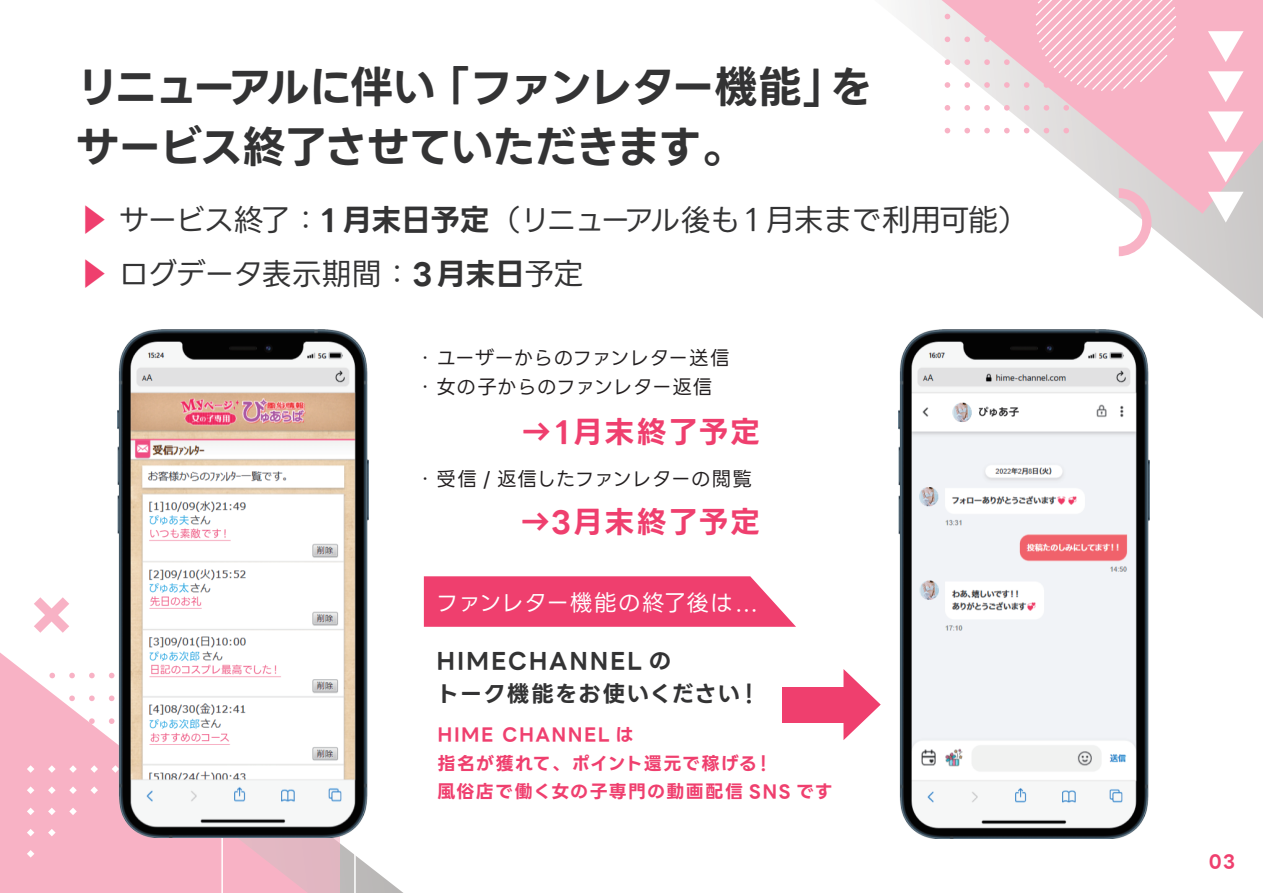
<style>
.page{position:relative;width:1263px;height:893px;background:#fff}
.page>*{position:absolute;margin:0;border:0;box-sizing:border-box;transform-origin:0 0}
.t1{font:700 43.5px/60px "LINE Seed JP OTF";letter-spacing:-.055em;color:#333334}
.t2{font:30px/54px "LINE Seed JP OTF";letter-spacing:-.04em;color:#333334}
.t3{font:700 30px "LINE Seed JP OTF";letter-spacing:.055em;color:#ef3f6e}
.t4{font:700 22.5px/33px "LINE Seed JP OTF";letter-spacing:.065em;color:#333334}
.t5{font:22.5px "LINE Seed JP OTF";letter-spacing:.025em;color:#fff}
.t6{font:19.5px/28.5px "LINE Seed JP OTF";letter-spacing:.01em;color:#231f20}
.t7{font:700 18px/28.5px "LINE Seed JP OTF";letter-spacing:.07em;color:#ef3f6e}
.s1{font-family:"Koz Go Pr 6 N";color:#ef3f6e}
.s2{font-weight:700}
</style>
<div class="page">
<svg style="left:356px;top:856px;width:47px;height:37px"></svg>
<svg style="left:0;top:652px;width:207px;height:241px;fill:#f8b2c5"></svg>
<svg style="left:89px;top:673px;width:6px;height:5px"></svg>
<svg style="left:109px;top:673px;width:5px;height:5px"></svg>
<svg style="left:69px;top:673px;width:6px;height:5px"></svg>
<svg style="left:49px;top:673px;width:6px;height:5px"></svg>
<svg style="left:89px;top:695px;width:6px;height:6px"></svg>
<svg style="left:109px;top:695px;width:5px;height:6px"></svg>
<svg style="left:69px;top:695px;width:6px;height:6px"></svg>
<svg style="left:49px;top:695px;width:6px;height:6px"></svg>
<svg style="left:89px;top:718px;width:6px;height:6px"></svg>
<svg style="left:109px;top:718px;width:5px;height:6px"></svg>
<svg style="left:69px;top:718px;width:6px;height:6px"></svg>
<svg style="left:49px;top:718px;width:6px;height:6px"></svg>
<svg style="left:89px;top:741px;width:6px;height:6px"></svg>
<svg style="left:109px;top:741px;width:5px;height:6px"></svg>
<svg style="left:69px;top:741px;width:6px;height:6px"></svg>
<svg style="left:49px;top:741px;width:6px;height:6px"></svg>
<svg style="left:109px;top:787px;width:5px;height:5px"></svg>
<svg style="left:1118px;top:214px;width:145px;height:104px"></svg>
<svg style="left:902px;top:0;width:361px;height:214px"></svg>
<svg style="left:1208px;top:152px;width:35px;height:30px"></svg>
<svg style="left:1208px;top:192px;width:35px;height:31px"></svg>
<svg style="left:1208px;top:71px;width:35px;height:31px"></svg>
<svg style="left:1208px;top:31px;width:35px;height:31px"></svg>
<svg style="left:1208px;top:111px;width:35px;height:31px"></svg>
<div style="left:207px;top:790px;width:133px;height:103px;background:#f8b2c5"></div>
<svg style="left:221px;top:837px;width:135px;height:56px"></svg>
<svg style="left:27px;top:765px;width:7px;height:8px"></svg>
<svg style="left:48px;top:764px;width:8px;height:9px"></svg>
<svg style="left:69px;top:764px;width:8px;height:9px"></svg>
<svg style="left:89px;top:764px;width:9px;height:9px"></svg>
<svg style="left:109px;top:764px;width:8px;height:9px"></svg>
<svg style="left:27px;top:786px;width:7px;height:8px"></svg>
<svg style="left:48px;top:786px;width:8px;height:8px"></svg>
<svg style="left:69px;top:786px;width:8px;height:8px"></svg>
<svg style="left:89px;top:786px;width:9px;height:8px"></svg>
<svg style="left:27px;top:808px;width:7px;height:7px"></svg>
<svg style="left:48px;top:808px;width:8px;height:7px"></svg>
<svg style="left:69px;top:808px;width:8px;height:7px"></svg>
<svg style="left:27px;top:829px;width:7px;height:7px"></svg>
<svg style="left:48px;top:829px;width:8px;height:7px"></svg>
<svg style="left:27px;top:850px;width:7px;height:7px"></svg>
<svg style="left:984px;top:14px;width:6px;height:5px"></svg>
<svg style="left:1004px;top:14px;width:6px;height:5px"></svg>
<svg style="left:1024px;top:14px;width:5px;height:5px"></svg>
<svg style="left:964px;top:14px;width:6px;height:5px"></svg>
<svg style="left:945px;top:14px;width:5px;height:5px"></svg>
<svg style="left:984px;top:37px;width:6px;height:5px"></svg>
<svg style="left:1004px;top:37px;width:6px;height:5px"></svg>
<svg style="left:1024px;top:37px;width:5px;height:5px"></svg>
<svg style="left:964px;top:37px;width:6px;height:5px"></svg>
<svg style="left:945px;top:37px;width:5px;height:5px"></svg>
<svg style="left:984px;top:59px;width:6px;height:6px"></svg>
<svg style="left:1004px;top:59px;width:6px;height:6px"></svg>
<svg style="left:1024px;top:59px;width:5px;height:6px"></svg>
<svg style="left:964px;top:59px;width:6px;height:6px"></svg>
<svg style="left:945px;top:59px;width:5px;height:6px"></svg>
<svg style="left:984px;top:82px;width:6px;height:6px"></svg>
<svg style="left:1004px;top:82px;width:6px;height:6px"></svg>
<svg style="left:1024px;top:82px;width:5px;height:6px"></svg>
<svg style="left:964px;top:82px;width:6px;height:6px"></svg>
<svg style="left:945px;top:82px;width:5px;height:6px"></svg>
<svg style="left:984px;top:105px;width:6px;height:6px"></svg>
<svg style="left:1004px;top:105px;width:6px;height:6px"></svg>
<svg style="left:1024px;top:105px;width:5px;height:6px"></svg>
<svg style="left:1044px;top:105px;width:5px;height:6px"></svg>
<svg style="left:1063px;top:105px;width:6px;height:6px"></svg>
<svg style="left:964px;top:105px;width:6px;height:6px"></svg>
<svg style="left:945px;top:105px;width:5px;height:6px"></svg>
<svg style="left:984px;top:128px;width:6px;height:5px"></svg>
<svg style="left:1004px;top:128px;width:6px;height:5px"></svg>
<svg style="left:1024px;top:128px;width:5px;height:5px"></svg>
<svg style="left:1044px;top:128px;width:5px;height:5px"></svg>
<svg style="left:1063px;top:128px;width:6px;height:5px"></svg>
<svg style="left:964px;top:128px;width:6px;height:5px"></svg>
<svg style="left:945px;top:128px;width:5px;height:5px"></svg>
<svg style="left:1035px;top:0;width:141px;height:91px;background:#f8bdcd"></svg>
<svg style="left:1119px;top:188px;width:32px;height:68px"></svg>
<svg style="left:34px;top:597px;width:35px;height:36px"></svg>
<svg style="left:424px;top:576px;width:372px;height:51px;background:#f04b77"></svg>
<img style="left:117px;top:329px;width:252px;height:508px">
<img style="left:898px;top:329px;width:252px;height:509px">
<div style="left:782px;top:687px;width:74px;height:35px;background:#ef3f6e"></div>
<svg style="left:843px;top:669px;width:38px;height:71px"></svg>
<h1 class="t1" style="left:76px;top:58px;width:799px">リニューアルに伴い「ファンレター機能」をサービス終了させていただきます。</h1>
<h2 class="t2" style="left:78px;top:195px;width:952px"><span class="s1">▶</span> サービス終了：<span class="s2">1 月末日予定</span>（リニューアル後も 1 月末まで利用可能）<span class="s1">▶</span> ログデータ表示期間：<span class="s2">3月末日</span>予定</h2>
<p class="t6" style="left:415px;top:345px;width:316px">・ユーザーからのファンレター送信・女の子からのファンレター返信</p>
<h2 class="t3" style="left:522px;top:415px;width:240px">→1月末終了予定</h2>
<p class="t6" style="left:415px;top:465px;width:338px">・受信 / 返信したファンレターの閲覧</p>
<h2 class="t3" style="left:521px;top:505px;width:241px">→3月末終了予定</h2>
<p class="t5" style="left:436px;top:586px;width:323px">ファンレター機能の終了後は...</p>
<p class="t4" style="left:437px;top:645px;width:325px">HIMECHANNEL の<br>トーク機能をお使いください！</p>
<p class="t7" style="left:437px;top:721px;width:397px">HIME CHANNEL は<br>指名が獲れて、ポイント還元で稼げる！<br>風俗店で働く女の子専門の動画配信 SNS です</p>
<p class="t7" style="left:1209px;top:848px;width:28px">03</p>
</div>
